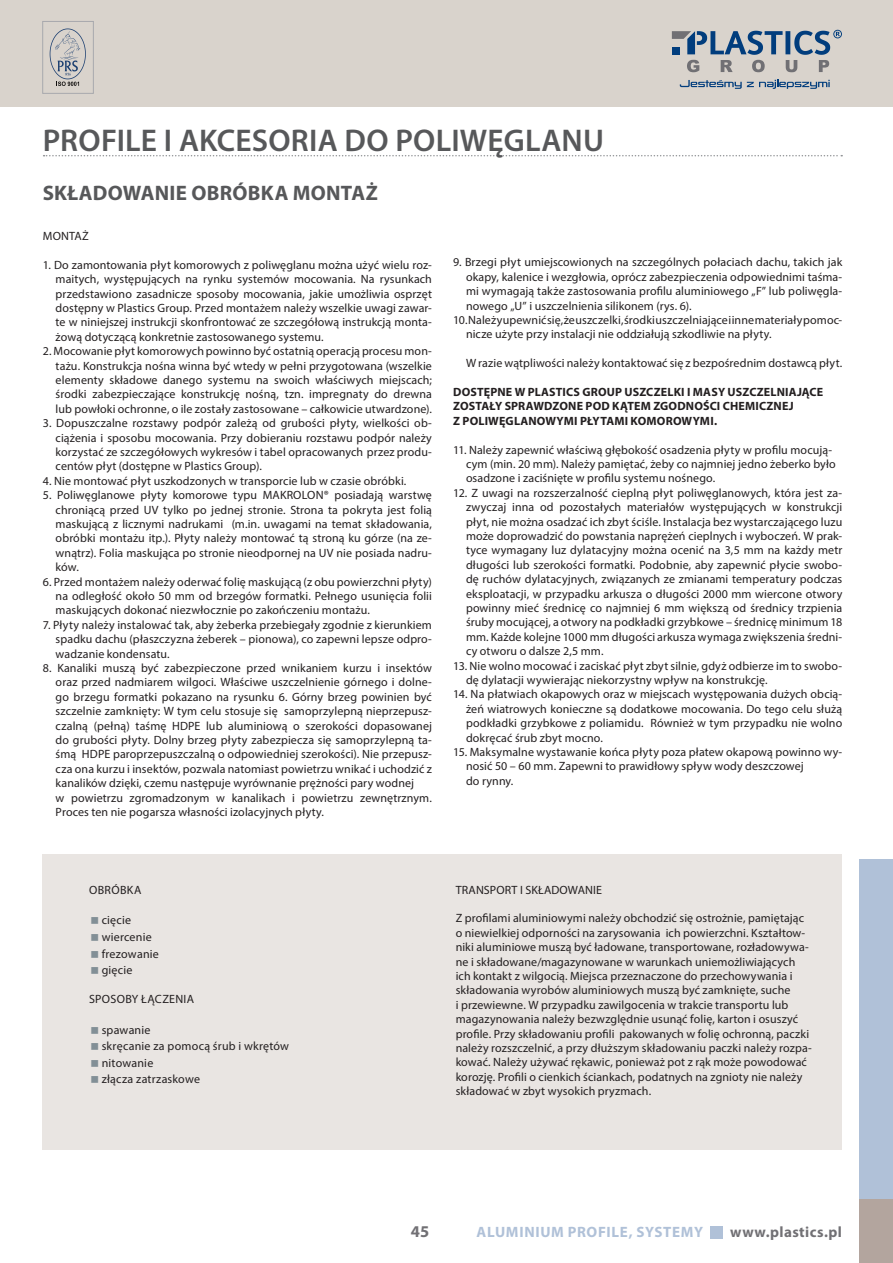
<style>
.page{position:relative;width:893px;height:1263px;background:#fff}
.page>*{position:absolute;margin:0;border:0;box-sizing:border-box;transform-origin:0 0}
.t1{font:600 31.5px "Myriad Pro";letter-spacing:.005em;color:#57585a}
.t2{font:700 21px "Myriad Pro";letter-spacing:.015em;color:#57585a}
.t3{font:700 16.5px "Myriad Pro";color:#717074}
.t4{font:700 15px "Myriad Pro";letter-spacing:.04em;color:#b0c1d8}
.t5{font:700 15px "Myriad Pro";letter-spacing:.03em;color:#717074}
.t6{font:12px/14.4px "Myriad Pro";letter-spacing:.01em;color:#231f20;text-align:justify}
.t7{font:700 12px/14.4px "Myriad Pro";letter-spacing:.01em;color:#231f20}
.t8{font:12px "Myriad Pro";letter-spacing:.03em;color:#231f20}
</style>
<div class="page">
<div style="left:0;top:0;width:893px;height:106px;background:#d9d3cc"></div>
<svg style="left:672px;top:30px;width:170px;height:42px"></svg>
<svg style="left:680px;top:80px;width:150px;height:9px"></svg>
<div style="left:710px;top:1226px;width:13px;height:13px;background:#b0c1d8"></div>
<div style="left:859px;top:859px;width:34px;height:340px;background:#b0c1d8"></div>
<div style="left:859px;top:1199px;width:34px;height:64px;background:#b3a59e"></div>
<svg style="left:50px;top:29px;width:36px;height:57px"></svg>
<div style="left:43px;top:21px;width:51px;height:73px;border:1px solid #a8a9ad"></div>
<div style="left:43px;top:855px;width:799px;height:295px;background:#e9e5e2"></div>
<svg style="left:44px;top:155px;width:798px;height:1px"></svg>
<h1 class="t1" style="left:43px;top:121px;width:563px">PROFILE I AKCESORIA DO POLIWĘGLANU</h1>
<h2 class="t2" style="left:43px;top:179px;width:337px">SKŁADOWANIE OBRÓBKA MONTAŻ</h2>
<p class="t6" style="left:43px;top:228px;width:47px">MONTAŻ</p>
<p class="t6" style="left:56px;top:257px;width:378px;text-indent:-13px">1. Do zamontowania płyt komorowych z poliwęglanu można użyć wielu roz&shy;maitych, występujących na rynku systemów mocowania. Na rysunkach przedstawiono zasadnicze sposoby mocowania, jakie umożliwia osprzęt dostępny w Plastics Group. Przed montażem należy wszelkie uwagi zawar&shy;te w niniejszej instrukcji skonfrontować ze szczegółową instrukcją monta&shy;żową dotyczącą konkretnie zastosowanego systemu.</p>
<p class="t6" style="left:56px;top:344px;width:378px;text-indent:-13px">2. Mocowanie płyt komorowych powinno być ostatnią operacją procesu mon&shy;tażu. Konstrukcja nośna winna być wtedy w pełni przygotowana (wszelkie elementy składowe danego systemu na swoich właściwych miejscach; środki zabezpieczające konstrukcję nośną, tzn. impregnaty do drewna lub powłoki ochronne, o ile zostały zastosowane – całkowicie utwardzone).</p>
<p class="t6" style="left:56px;top:416px;width:378px;text-indent:-13px">3. Dopuszczalne rozstawy podpór zależą od grubości płyty, wielkości ob&shy;ciążenia i sposobu mocowania. Przy dobieraniu rozstawu podpór należy korzystać ze szczegółowych wykresów i tabel opracowanych przez produ&shy;centów płyt (dostępne w Plastics Group).</p>
<p class="t6" style="left:43px;top:473px;width:365px">4. Nie montować płyt uszkodzonych w transporcie lub w czasie obróbki.</p>
<p class="t6" style="left:56px;top:488px;width:378px;text-indent:-13px">5. Poliwęglanowe płyty komorowe typu MAKROLON® posiadają warstwę chroniącą przed UV tylko po jednej stronie. Strona ta pokryta jest folią maskującą z licznymi nadrukami (m.in. uwagami na temat składowania, obróbki montażu itp.). Płyty należy montować tą stroną ku górze (na ze&shy;wnątrz). Folia maskująca po stronie nieodpornej na UV nie posiada nadru&shy;ków.</p>
<p class="t6" style="left:56px;top:574px;width:378px;text-indent:-13px">6. Przed montażem należy oderwać folię maskującą (z obu powierzchni płyty) na odległość około 50 mm od brzegów formatki. Pełnego usunięcia folii maskujących dokonać niezwłocznie po zakończeniu montażu.</p>
<p class="t6" style="left:56px;top:617px;width:378px;text-indent:-13px">7. Płyty należy instalować tak, aby żeberka przebiegały zgodnie z kierunkiem spadku dachu (płaszczyzna żeberek – pionowa), co zapewni lepsze odpro&shy;wadzanie kondensatu.</p>
<p class="t6" style="left:56px;top:660px;width:378px;text-align:left;text-indent:-13px">8. Kanaliki muszą być zabezpieczone przed wnikaniem kurzu i insektów oraz przed nadmiarem wilgoci. Właściwe uszczelnienie górnego i dolne&shy;go brzegu formatki pokazano na rysunku 6. Górny brzeg powinien być szczelnie zamknięty: W tym celu stosuje się samoprzylepną nieprzepusz&shy;czalną (pełną) taśmę HDPE lub aluminiową o szerokości dopasowanej do grubości płyty. Dolny brzeg płyty zabezpiecza się samoprzylepną ta&shy;śmą HDPE paroprzepuszczalną o odpowiedniej szerokości). Nie przepusz&shy;cza ona kurzu i insektów, pozwala natomiast powietrzu wnikać i uchodzić z kanalików dzięki, czemu następuje wyrównanie prężności pary wodnej<br>w powietrzu zgromadzonym w kanalikach i powietrzu zewnętrznym.<br>Proces ten nie pogarsza własności izolacyjnych płyty.</p>
<p class="t6" style="left:466px;top:255px;width:378px;text-indent:-13px">9. Brzegi płyt umiejscowionych na szczególnych połaciach dachu, takich jak okapy, kalenice i wezgłowia, oprócz zabezpieczenia odpowiednimi taśma&shy;mi wymagają także zastosowania profilu aluminiowego „F” lub poliwęgla&shy;nowego „U” i uszczelnienia silikonem (rys. 6).</p>
<p class="t6" style="left:466px;top:312px;width:378px;text-indent:-13px">10. Należy upewnić się, że uszczelki, środki uszczelniające i inne materiały pomoc&shy;nicze użyte przy instalacji nie oddziałują szkodliwie na płyty.</p>
<p class="t6" style="left:466px;top:356px;width:378px">W razie wątpliwości należy kontaktować się z bezpośrednim dostawcą płyt.</p>
<p class="t7" style="left:453px;top:384px;width:371px">DOSTĘPNE W PLASTICS GROUP USZCZELKI I MASY USZCZELNIAJĄCE<br>ZOSTAŁY SPRAWDZONE POD KĄTEM ZGODNOŚCI CHEMICZNEJ<br>Z POLIWĘGLANOWYMI PŁYTAMI KOMOROWYMI.</p>
<p class="t6" style="left:466px;top:442px;width:371px;text-align:left;text-indent:-13px">11. Należy zapewnić właściwą głębokość osadzenia płyty w profilu mocują&shy;cym (min. 20 mm). Należy pamiętać, żeby co najmniej jedno żeberko było osadzone i zaciśnięte w profilu systemu nośnego.</p>
<p class="t6" style="left:466px;top:485px;width:378px;text-indent:-13px">12. Z uwagi na rozszerzalność cieplną płyt poliwęglanowych, która jest za&shy;zwyczaj inna od pozostałych materiałów występujących w konstrukcji płyt, nie można osadzać ich zbyt ściśle. Instalacja bez wystarczającego luzu może doprowadzić do powstania naprężeń cieplnych i wyboczeń. W prak&shy;tyce wymagany luz dylatacyjny można ocenić na 3,5 mm na każdy metr długości lub szerokości formatki. Podobnie, aby zapewnić płycie swobo&shy;dę ruchów dylatacyjnych, związanych ze zmianami temperatury podczas eksploatacji, w przypadku arkusza o długości 2000 mm wiercone otwory powinny mieć średnicę co najmniej 6 mm większą od średnicy trzpienia śruby mocującej, a otwory na podkładki grzybkowe – średnicę minimum 18 mm. Każde kolejne 1000 mm długości arkusza wymaga zwiększenia średni&shy;cy otworu o dalsze 2,5 mm.</p>
<p class="t6" style="left:466px;top:658px;width:378px;text-indent:-13px">13. Nie wolno mocować i zaciskać płyt zbyt silnie, gdyż odbierze im to swobo&shy;dę dylatacji wywierając niekorzystny wpływ na konstrukcję.</p>
<p class="t6" style="left:466px;top:687px;width:378px;text-indent:-13px">14. Na płatwiach okapowych oraz w miejscach występowania dużych obcią&shy;żeń wiatrowych konieczne są dodatkowe mocowania. Do tego celu służą podkładki grzybkowe z poliamidu. Również w tym przypadku nie wolno dokręcać śrub zbyt mocno.</p>
<p class="t6" style="left:466px;top:744px;width:378px;text-align:left;text-indent:-13px">15. Maksymalne wystawanie końca płyty poza płatew okapową powinno wy&shy;nosić 50 – 60 mm. Zapewni to prawidłowy spływ wody deszczowej<br>do rynny.</p>
<p class="t8" style="left:89px;top:882px;width:54px">OBRÓBKA</p>
<p class="t6" style="left:102px;top:912px;width:59px;line-height:16.5px;text-align:left">cięcie wiercenie frezowanie gięcie</p>
<p class="t6" style="left:89px;top:991px;width:107px">SPOSOBY ŁĄCZENIA</p>
<p class="t6" style="left:102px;top:1021px;width:189px;line-height:16.5px;text-align:left">spawanie<br>skręcanie za pomocą śrub i wkrętów nitowanie<br>złącza zatrzaskowe</p>
<p class="t6" style="left:456px;top:882px;width:148px">TRANSPORT I SKŁADOWANIE</p>
<p class="t6" style="left:456px;top:911px;width:358px;text-align:left">Z profilami aluminiowymi należy obchodzić się ostrożnie, pamiętając o niewielkiej odporności na zarysowania ich powierzchni. Kształtow&shy;niki aluminiowe muszą być ładowane, transportowane, rozładowywa&shy;ne i składowane/magazynowane w warunkach uniemożliwiających ich kontakt z wilgocią. Miejsca przeznaczone do przechowywania i składowania wyrobów aluminiowych muszą być zamknięte, suche<br>i przewiewne. W przypadku zawilgocenia w trakcie transportu lub magazynowania należy bezwzględnie usunąć folię, karton i osuszyć profile. Przy składowaniu profili pakowanych w folię ochronną, paczki należy rozszczelnić, a przy dłuższym składowaniu paczki należy rozpa&shy;kować. Należy używać rękawic, ponieważ pot z rąk może powodować korozję. Profili o cienkich ściankach, podatnych na zgnioty nie należy składować w zbyt wysokich pryzmach.</p>
<h3 class="t3" style="left:411px;top:1221px;width:20px">45</h3>
<p class="t4" style="left:477px;top:1222px;width:228px">ALUMINIUM PROFILE, SYSTEMY</p>
<p class="t5" style="left:730px;top:1222px;width:113px">www.plastics.pl</p>
</div>
